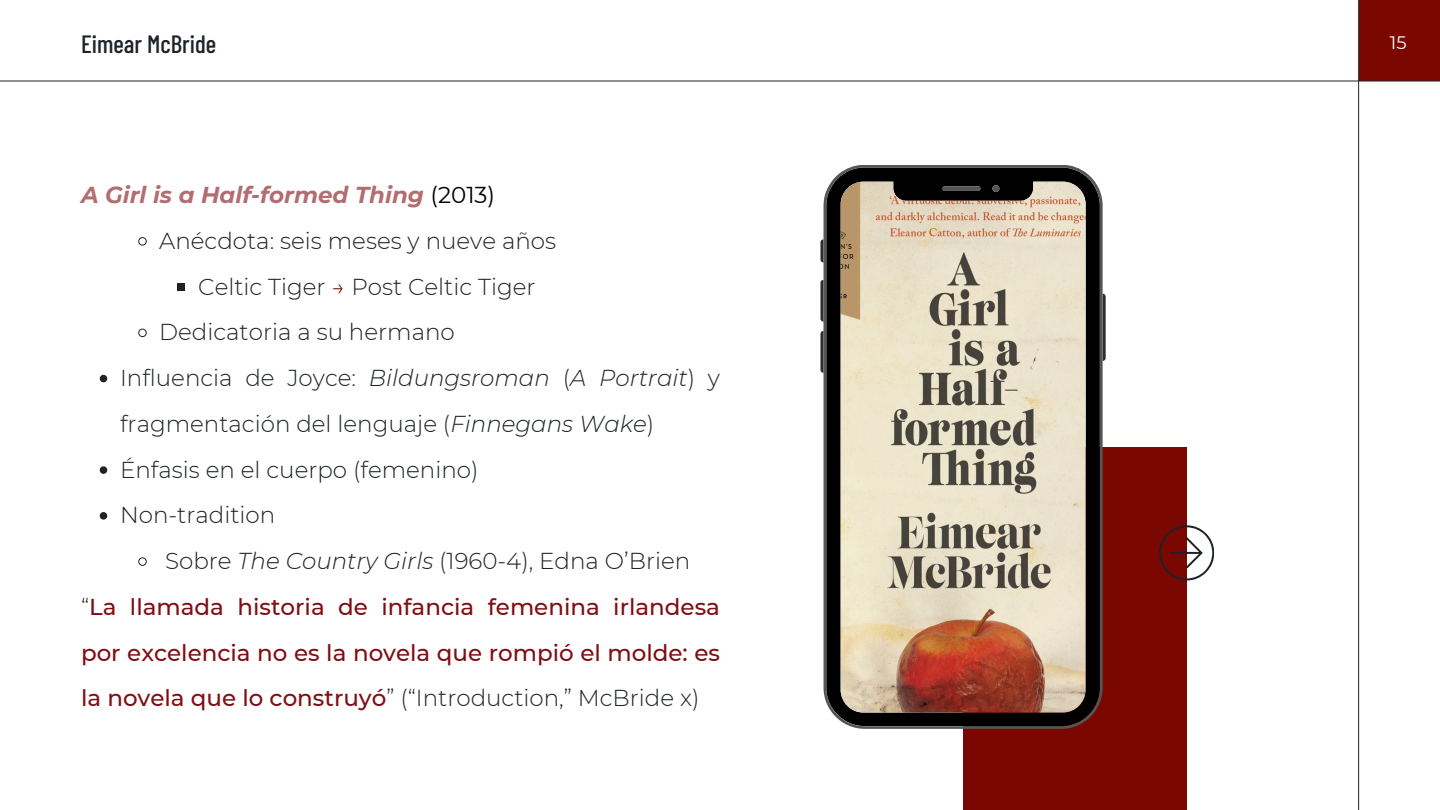
<style>
.page{position:relative;width:1440px;height:810px;background:#fff}
.page>*{position:absolute;margin:0;border:0;box-sizing:border-box;transform-origin:0 0}
.t1{font:500 25px "Barlow Condensed";color:#1e2328}
.t2{font:300 23px/45.8px "Montserrat";color:#1e2328}
.t3{font:500 23px/45.8px "Montserrat";color:#800e13;text-align:justify}
.t4{font:italic 700 23px "Montserrat";color:#b26d70}
.t5{font:18px "Montserrat";color:#fff}
.s1{font-weight:400;font-style:normal;color:#000}
.s2{color:#7a0800}
.s3{font-style:italic}
.s4{font-weight:300;color:#1e2328}
</style>
<div class="page">
<div style="left:1359px;top:0;width:81px;height:81px;background:#7a0800"></div>
<hr style="left:1358px;top:0;width:1px;height:810px;background:#1e2328">
<hr style="left:0;top:81px;width:1440px;height:1px;background:#1e2328">
<div style="left:963px;top:447px;width:224px;height:363px;background:#7a0800"></div>
<svg style="left:820px;top:239px;width:4px;height:24px"></svg>
<svg style="left:820px;top:280px;width:4px;height:42px"></svg>
<svg style="left:820px;top:331px;width:4px;height:42px"></svg>
<svg style="left:1103px;top:294px;width:3px;height:67px"></svg>
<svg style="left:824px;top:165px;width:279px;height:564px;background:#ae9f8c"></svg>
<svg style="left:1159px;top:525px;width:55px;height:55px"></svg>
<svg style="left:138px;top:237px;width:9px;height:9px"></svg>
<div style="left:178px;top:283px;width:7px;height:8px;background:#1e2328"></div>
<svg style="left:138px;top:328px;width:9px;height:9px"></svg>
<svg style="left:100px;top:375px;width:7px;height:7px"></svg>
<svg style="left:100px;top:466px;width:7px;height:8px"></svg>
<svg style="left:100px;top:512px;width:7px;height:8px"></svg>
<svg style="left:138px;top:557px;width:9px;height:9px"></svg>
<p class="t1" style="left:81px;top:28px;width:137px">Eimear McBride</p>
<p class="t5" style="left:1390px;top:31px;width:18px">15</p>
<h1 class="t4" style="left:81px;top:181px;width:416px">A Girl is a Half-formed Thing <span class="s1">(2013)</span></h1>
<p class="t2" style="left:159px;top:218px;width:398px">Anécdota: seis meses y nueve años</p>
<p class="t2" style="left:198px;top:263px;width:339px">Celtic Tiger <span class="s2">→</span> Post Celtic Tiger</p>
<p class="t2" style="left:159px;top:309px;width:297px">Dedicatoria a su hermano</p>
<p class="t2" style="left:120px;top:355px;width:601px">Influencia de Joyce: <span class="s3">Bildungsroman</span> (<span class="s3">A Portrait</span>) y fragmentación del lenguaje (<span class="s3">Finnegans Wake</span>)</p>
<p class="t2" style="left:120px;top:446px;width:360px">Énfasis en el cuerpo (femenino)</p>
<p class="t2" style="left:120px;top:492px;width:157px">Non-tradition</p>
<p class="t2" style="left:165px;top:538px;width:527px">Sobre <span class="s3">The Country Girls</span> (1960-4), Edna O’Brien</p>
<p class="t3" style="left:81px;top:584px;width:640px"><span class="s4">“</span>La llamada historia de infancia femenina irlandesa por excelencia no es la novela que rompió el molde: es la novela que lo construyó<span class="s4">” (“Introduction,” McBride x)</span></p>
</div>
